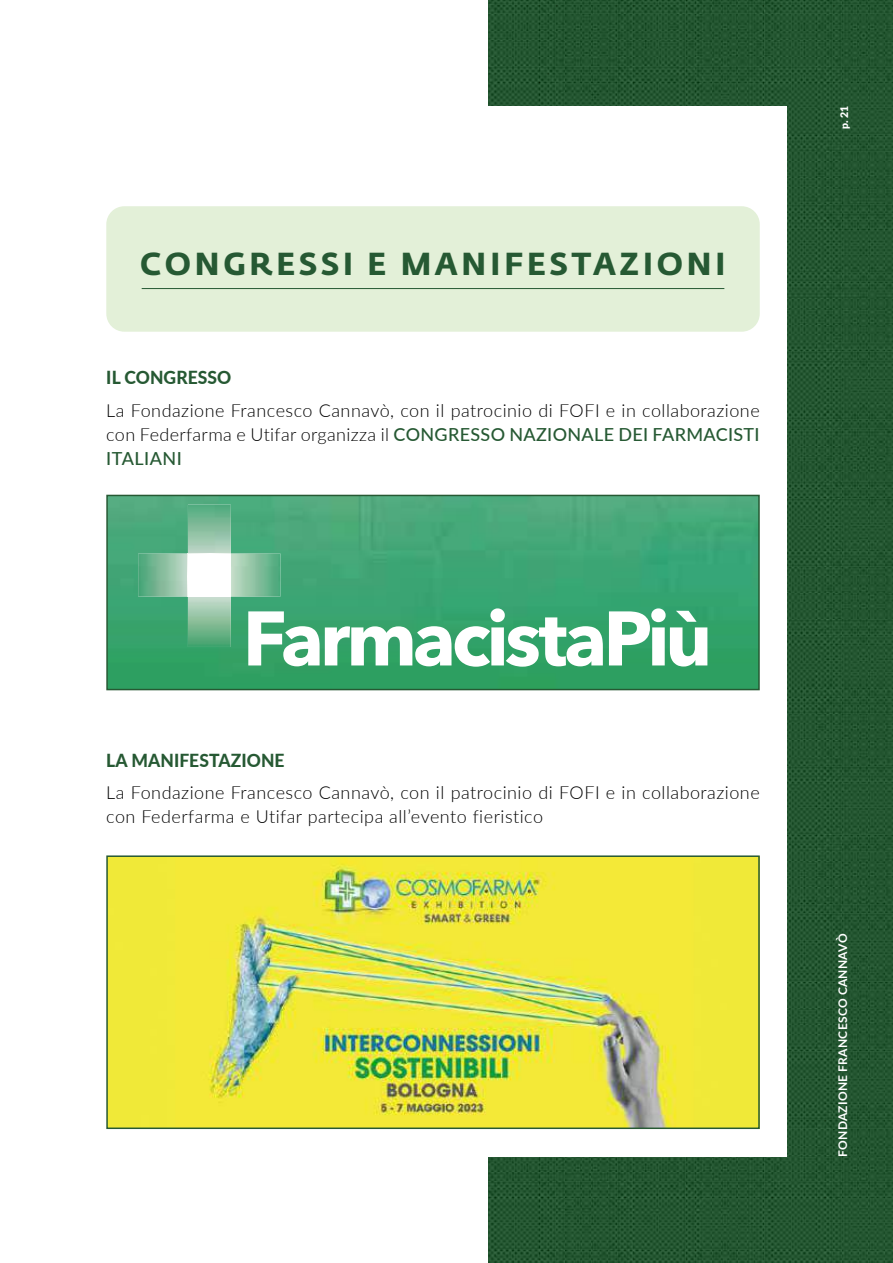
<style>
.page{position:relative;width:893px;height:1263px;background:#fff}
.page>*{position:absolute;margin:0;border:0;box-sizing:border-box;transform-origin:0 0}
.t1{font:700 31.5px "Fedra Sans Pro";letter-spacing:.11em;color:#265933}
.t2{font:300 18px/24px "Lato";letter-spacing:.025em;color:#000;text-align:justify}
.t3{font:800 18px "Lato";letter-spacing:.005em;color:#265933}
.t4{font:700 12px "Lato";letter-spacing:.02em;color:#fff}
.t5{font:900 10.5px "Lato";color:#fff}
.s1{font-weight:500;color:#265933}
</style>
<div class="page">
<img style="left:489px;top:0;width:404px;height:1263px">
<div style="left:106px;top:106px;width:681px;height:1051px;background:#fff"></div>
<div style="left:106px;top:206px;width:654px;height:126px;background:#e3f0d8;border-radius:18px"></div>
<hr style="left:142px;top:288px;width:582px;height:1px;background:#265933">
<img style="left:109px;top:858px;width:648px;height:268px">
<div style="left:106px;top:855px;width:654px;height:274px;border:2px solid #265933"></div>
<img style="left:109px;top:498px;width:648px;height:189px">
<img style="left:188px;top:505px;width:43px;height:142px">
<img style="left:138px;top:554px;width:143px;height:42px">
<div style="left:188px;top:554px;width:43px;height:42px;background:#fff"></div>
<svg style="left:609px;top:608px;width:98px;height:58px"></svg>
<svg style="left:248px;top:608px;width:355px;height:59px"></svg>
<div style="left:106px;top:495px;width:654px;height:195px;border:2px solid #265933"></div>
<h1 class="t1" style="left:140px;top:239px;width:587px">CONGRESSI E MANIFESTAZIONI</h1>
<p class="t3" style="left:106px;top:364px;width:127px">IL CONGRESSO</p>
<p class="t2" style="left:106px;top:398px;width:655px">La Fondazione Francesco Cannavò, con il patrocinio di FOFI e in collaborazione con Federfarma e Utifar organizza il <span class="s1">CONGRESSO NAZIONALE DEI FARMACISTI ITALIANI</span></p>
<p class="t5" style="left:836px;top:129px;width:24px;rotate:-90deg">p. 21</p>
<p class="t3" style="left:106px;top:747px;width:180px">LA MANIFESTAZIONE</p>
<p class="t2" style="left:106px;top:780px;width:655px">La Fondazione Francesco Cannavò, con il patrocinio di FOFI e in collaborazione con Federfarma e Utifar partecipa all’evento fieristico</p>
<p class="t4" style="left:834px;top:1157px;width:224px;rotate:-90deg">FONDAZIONE FRANCESCO CANNAVÒ</p>
</div>
